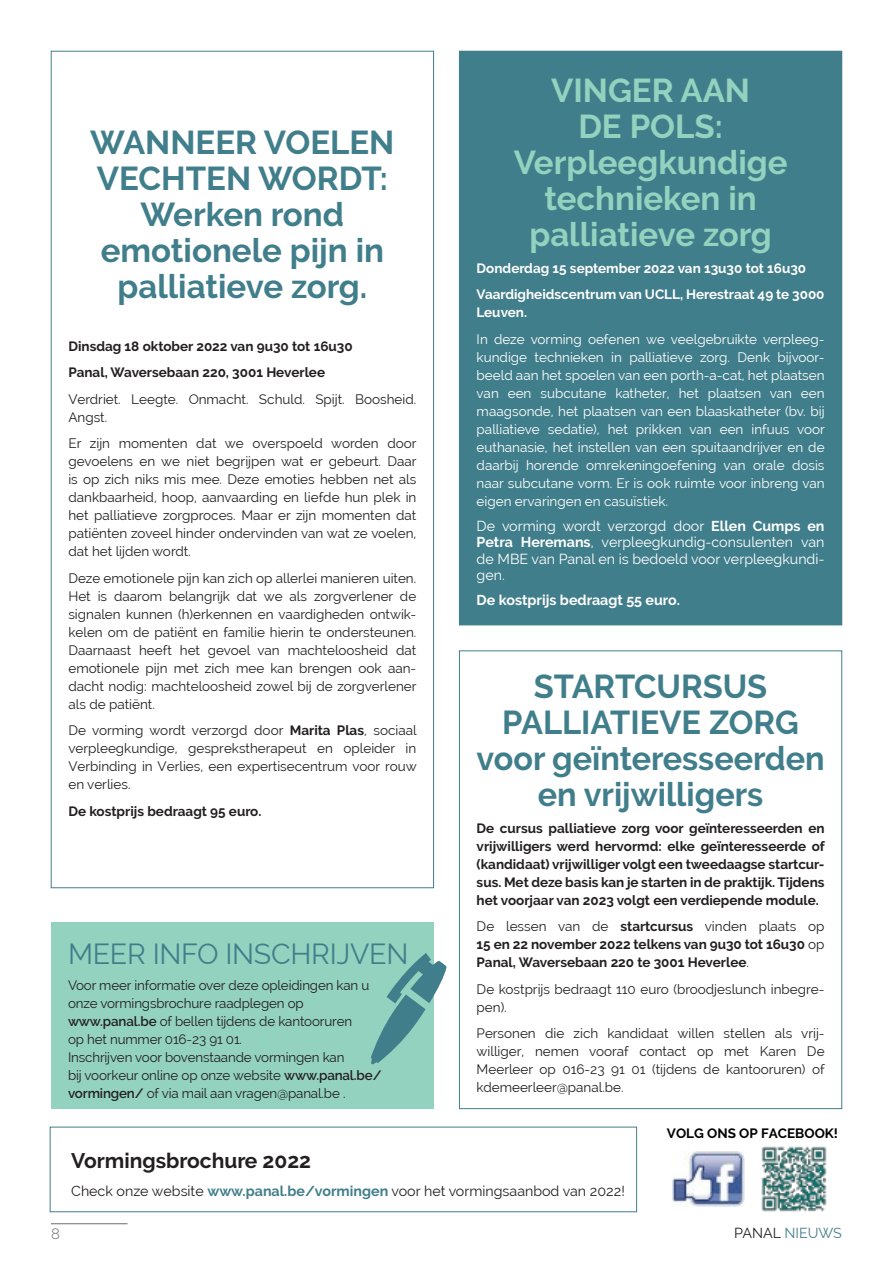
<style>
.page{position:relative;width:893px;height:1263px;background:#fff}
.page>*{position:absolute;margin:0;border:0;box-sizing:border-box;transform-origin:0 0}
.t1{font:700 33px/36px "Raleway";color:#417e8b;text-align:center}
.t2{font:700 33px/36px "Raleway";color:#93d2bf;text-align:center}
.t3{font:28.5px "Raleway";letter-spacing:-.01em;color:#417e8b}
.t4{font:700 21px "Raleway";color:#231f20}
.t5{font:300 15px "Raleway";color:#6c6d70}
.t6{font:14.25px/16.5px "Raleway";color:#fff;text-align:justify}
.t7{font:14.25px "Raleway";color:#231f20}
.t8{font:700 14.25px "Raleway";color:#fff}
.t9{font:14.25px "Raleway";color:#417e8b}
.t10{font:13.5px/18px "Raleway";color:#231f20;text-align:justify}
.t11{font:700 13.5px/18px "Raleway";color:#231f20;text-align:justify}
.t12{font:13.5px/18px "Raleway";color:#fff;text-align:justify}
.t13{font:700 13.5px/26.5px "Raleway";color:#fff}
.t14{font:700 13.5px "Raleway";color:#000}
.s1{font-weight:700}
.s2{font-weight:600}
.s3{font-weight:400}
.s4{font-weight:700;color:#417e8b}
.s5{color:#231f20}
</style>
<div class="page">
<hr style="left:51px;top:1223px;width:77px;height:1px;background:#6c6d70">
<div style="left:51px;top:922px;width:383px;height:187px;background:#93d2bf"></div>
<svg style="left:371px;top:953px;width:76px;height:111px"></svg>
<div style="left:50px;top:1127px;width:587px;height:85px;border:1px solid #417e8b"></div>
<img style="left:761px;top:1146px;width:66px;height:66px">
<img style="left:672px;top:1151px;width:72px;height:55px">
<div style="left:459px;top:51px;width:383px;height:574px;background:#417e8b"></div>
<h1 class="t1" style="left:90px;top:124px;width:306px">WANNEER VOELEN<br>VECHTEN WORDT:<br>Werken rond emotionele pijn in palliatieve zorg.</h1>
<p class="t11" style="left:68px;top:333px;width:286px;line-height:26.5px">Dinsdag 18 oktober 2022 van 9u30 tot 16u30<br>Panal, Waversebaan 220, 3001 Heverlee</p>
<p class="t10" style="left:68px;top:390px;width:349px">Verdriet. Leegte. Onmacht. Schuld. Spijt. Boosheid.<br>Angst.</p>
<p class="t10" style="left:68px;top:435px;width:350px">Er zijn momenten dat we overspoeld worden door gevoelens en we niet begrijpen wat er gebeurt. Daar is op zich niks mis mee. Deze emoties hebben net als dankbaarheid, hoop, aanvaarding en liefde hun plek in het palliatieve zorgproces. Maar er zijn momenten dat patiënten zoveel hinder ondervinden van wat ze voelen, dat het lijden wordt.</p>
<p class="t10" style="left:68px;top:569px;width:350px">Deze emotionele pijn kan zich op allerlei manieren uiten.<br>Het is daarom belangrijk dat we als zorgverlener de signalen kunnen (h)erkennen en vaardigheden ontwik&shy;kelen om de patiënt en familie hierin te ondersteunen.<br>Daarnaast heeft het gevoel van machteloosheid dat emotionele pijn met zich mee kan brengen ook aan&shy;dacht nodig: machteloosheid zowel bij de zorgverlener als de patiënt.</p>
<p class="t10" style="left:68px;top:722px;width:350px">De vorming wordt verzorgd door <span class="s1">Marita Plas</span>, sociaal verpleegkundige, gesprekstherapeut en opleider in Verbinding in Verlies, een expertisecentrum voor rouw en verlies.</p>
<p class="t11" style="left:68px;top:802px;width:195px">De kostprijs bedraagt 95 euro.</p>
<h2 class="t3" style="left:68px;top:937px;width:342px">MEER INFO INSCHRIJVEN</h2>
<p class="t10" style="left:68px;top:976px;width:315px;text-align:left">Voor meer informatie over deze opleidingen kan u onze vormingsbrochure raadplegen op <span class="s2">www.panal.be</span> of bellen tijdens de kantooruren<br>op het nummer 016-23 91 01.<br>Inschrijven voor bovenstaande vormingen kan<br>bij voorkeur online op onze website <span class="s2">www.panal.be/ vormingen/</span> of via mail aan vragen@panal.be .</p>
<h1 class="t2" style="left:514px;top:73px;width:275px">VINGER AAN<br>DE POLS:<br>Verpleegkundige technieken in palliatieve zorg</h1>
<p class="t13" style="left:477px;top:255px;width:349px">Donderdag 15 september 2022 van 13u30 tot 16u30<br>Vaardigheidscentrum van UCLL, Herestraat 49 te 3000</p>
<p class="t13" style="left:477px;top:299px;width:52px">Leuven.</p>
<p class="t12" style="left:477px;top:330px;width:350px">In deze vorming oefenen we veelgebruikte verpleeg&shy;kundige technieken in palliatieve zorg. Denk bijvoor&shy;beeld aan het spoelen van een porth-a-cat, het plaatsen van een subcutane katheter, het plaatsen van een maagsonde, het plaatsen van een blaaskatheter (bv. bij palliatieve sedatie), het prikken van een infuus voor euthanasie, het instellen van een spuitaandrijver en de daarbij horende omrekeningoefening van orale dosis naar subcutane vorm. Er is ook ruimte voor inbreng van eigen ervaringen en casuïstiek.</p>
<p class="t6" style="left:477px;top:517px;width:349px">De vorming wordt verzorgd door <span class="s1">Ellen Cumps en Petra Heremans</span>, verpleegkundig-consulenten van de MBE van Panal en is bedoeld voor verpleegkundi&shy;gen.</p>
<p class="t8" style="left:477px;top:592px;width:205px">De kostprijs bedraagt 55 euro.</p>
<h1 class="t1" style="left:477px;top:669px;width:349px">STARTCURSUS<br>PALLIATIEVE ZORG voor geïnteresseerden en vrijwilligers</h1>
<p class="t11" style="left:477px;top:819px;width:350px">De cursus palliatieve zorg voor geïnteresseerden en vrijwilligers werd hervormd: elke geïnteresseerde of (kandidaat) vrijwilliger volgt een tweedaagse startcur&shy;sus. Met deze basis kan je starten in de praktijk. Tijdens het voorjaar van 2023 volgt een verdiepende module.</p>
<p class="t11" style="left:477px;top:917px;width:349px"><span class="s3">De lessen van de</span> startcursus <span class="s3">vinden plaats op </span>15 en 22 november 2022 telkens van 9u30 tot 16u30 <span class="s3">op </span>Panal, Waversebaan 220 te 3001 Heverlee<span class="s3">.</span></p>
<p class="t10" style="left:477px;top:980px;width:349px">De kostprijs bedraagt 110 euro (broodjeslunch inbegre&shy;pen).</p>
<p class="t10" style="left:477px;top:1024px;width:350px">Personen die zich kandidaat willen stellen als vrij&shy;williger, nemen vooraf contact op met Karen De Meerleer op 016-23 91 01 (tijdens de kantooruren) of kdemeerleer@panal.be.</p>
<p class="t14" style="left:667px;top:1126px;width:173px">VOLG ONS OP FACEBOOK!</p>
<h3 class="t4" style="left:71px;top:1148px;width:241px">Vormingsbrochure 2022</h3>
<p class="t7" style="left:71px;top:1183px;width:555px">Check onze website <span class="s4">www.panal.be/vormingen</span> voor het vormingsaanbod van 2022!</p>
<p class="t5" style="left:51px;top:1225px;width:10px">8</p>
<p class="t9" style="left:734px;top:1225px;width:109px"><span class="s5">PANAL</span> NIEUWS</p>
</div>
